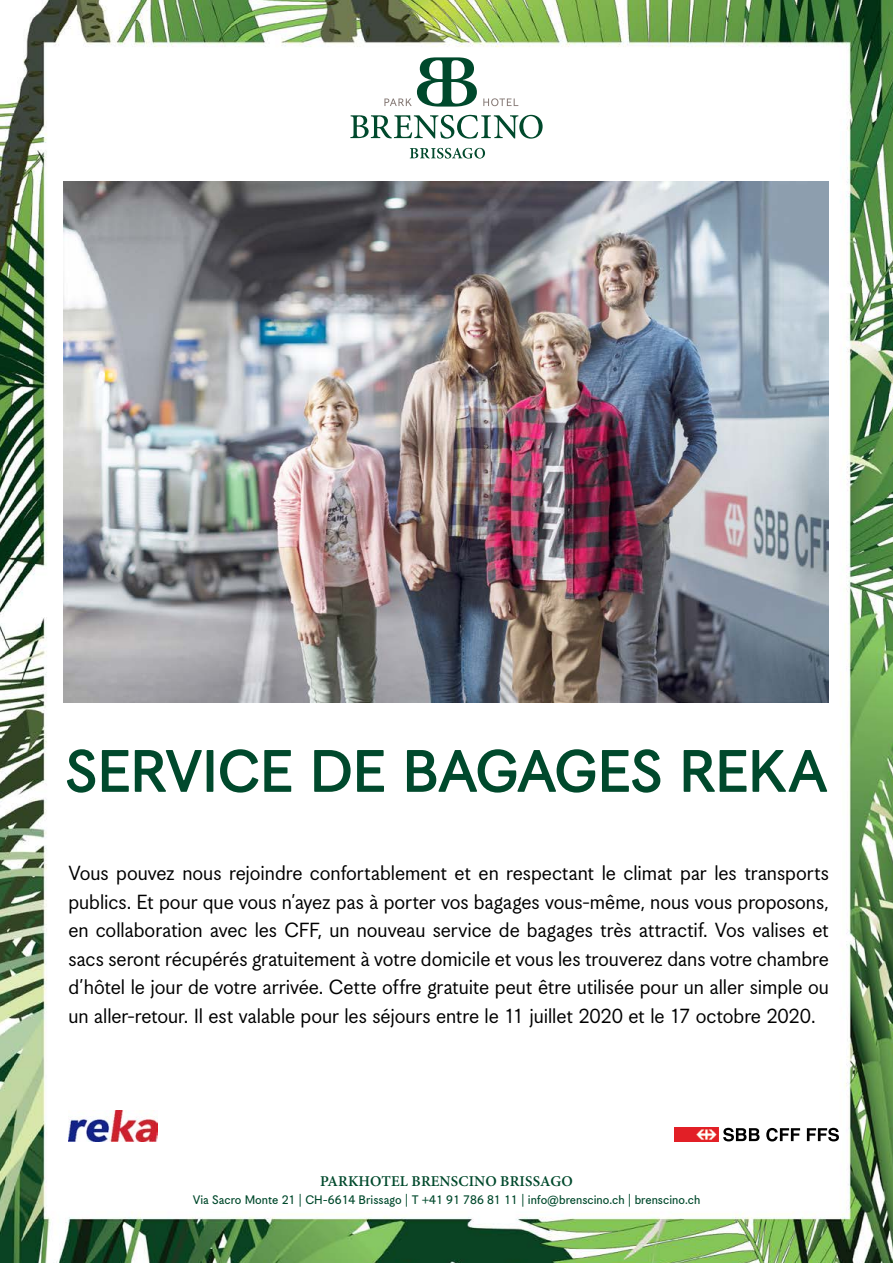
<style>
.page{position:relative;width:893px;height:1263px;background:#fff}
.page>*{position:absolute;margin:0;border:0;box-sizing:border-box;transform-origin:0 0}
.t1{font:64.5px "Korpus Grotesk D";letter-spacing:-.015em;color:#00492c}
.t2{font:22.5px/28.5px "Korpus Grotesk B";letter-spacing:-.005em;color:#000;text-align:justify}
.t3{font:600 15px "Minion Pro";letter-spacing:.01em;color:#00492c}
.t4{font:13.5px "Korpus Grotesk C";color:#00492c}
</style>
<div class="page">
<img style="left:0;top:0;width:893px;height:1263px">
<img style="left:64px;top:181px;width:765px;height:522px">
<svg style="left:483px;top:98px;width:35px;height:8px"></svg>
<svg style="left:384px;top:57px;width:93px;height:50px"></svg>
<svg style="left:410px;top:148px;width:75px;height:11px"></svg>
<svg style="left:350px;top:115px;width:193px;height:24px"></svg>
<img style="left:675px;top:1127px;width:43px;height:15px">
<svg style="left:723px;top:1128px;width:116px;height:13px"></svg>
<img style="left:68px;top:1110px;width:89px;height:32px">
<h1 class="t1" style="left:65px;top:735px;width:764px">SERVICE DE BAGAGES REKA</h1>
<p class="t2" style="left:68px;top:859px;width:762px">Vous pouvez nous rejoindre confortablement et en respectant le climat par les transports publics. Et pour que vous n’ayez pas à porter vos bagages vous-même, nous vous proposons, en collaboration avec les CFF, un nouveau service de bagages très attractif. Vos valises et sacs seront récupérés gratuitement à votre domicile et vous les trouverez dans votre chambre d’hôtel le jour de votre arrivée. Cette offre gratuite peut être utilisée pour un aller simple ou un aller-retour. Il est valable pour les séjours entre le 11 juillet 2020 et le 17 octobre 2020.</p>
<p class="t3" style="left:320px;top:1172px;width:254px">PARKHOTEL BRENSCINO BRISSAGO</p>
<p class="t4" style="left:193px;top:1192px;width:509px">Via Sacro Monte 21 | CH-6614 Brissago | T +41 91 786 81 11 | info@brenscino.ch | brenscino.ch</p>
</div>
